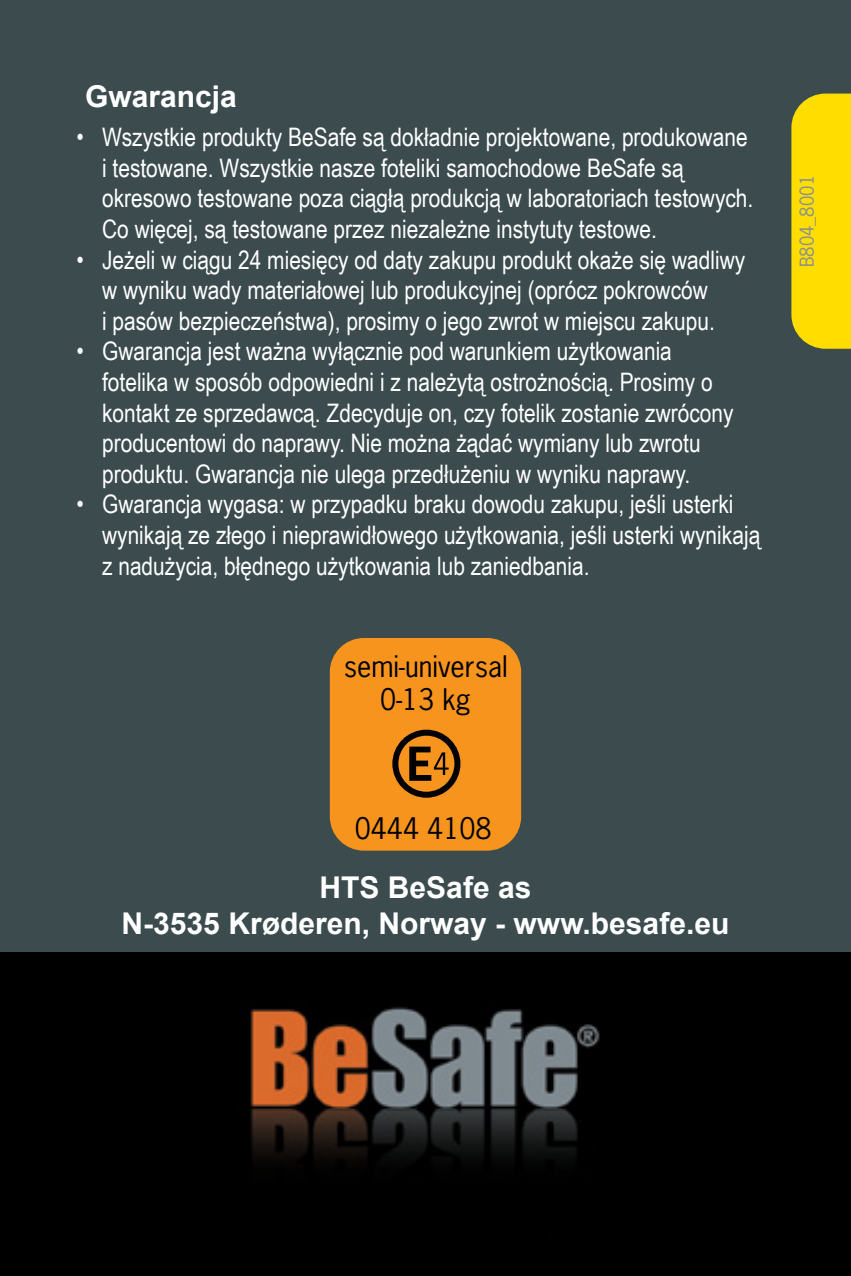
<style>
.page{position:relative;width:851px;height:1276px;background:#fff}
.page>*{position:absolute;margin:0;border:0;box-sizing:border-box;transform-origin:0 0}
.t1{font:700 30px/36px "Arial";color:#fff;text-align:center}
.t2{font:27.9px/33.6px "News Gothic Std";color:#000;text-align:center}
.t3{font:25.5px/30.6px "Arial Narrow";color:#fff}
.t4{font:18px "News Gothic Std";color:#868e91}
</style>
<div class="page">
<div style="left:0;top:0;width:850px;height:1020px;background:#3b4b4e"></div>
<img style="left:0;top:952px;width:850px;height:324px">
<div style="left:791px;top:94px;width:59px;height:255px;background:#fd0"></div>
<div style="left:330px;top:638px;width:191px;height:212px;background:#f7941e;border-radius:34px"></div>
<svg style="left:392px;top:729px;width:68px;height:68px"></svg>
<p class="t1" style="left:85px;top:79px;width:153px">Gwarancja</p>
<p class="t3" style="left:102px;top:121px;width:652px;text-indent:-26px">• Wszystkie produkty BeSafe są dokładnie projektowane, produkowane i testowane. Wszystkie nasze foteliki samochodowe BeSafe są okresowo testowane poza ciągłą produkcją w laboratoriach testowych.<br>Co więcej, są testowane przez niezależne instytuty testowe.</p>
<p class="t3" style="left:77px;top:243px;width:670px;text-align:center">• Jeżeli w ciągu 24 miesięcy od daty zakupu produkt okaże się wadliwy w wyniku wady materiałowej lub produkcyjnej (oprócz pokrowców<br>i pasów bezpieczeństwa), prosimy o jego zwrot w miejscu zakupu.</p>
<p class="t3" style="left:102px;top:335px;width:633px;text-indent:-26px">• Gwarancja jest ważna wyłącznie pod warunkiem użytkowania fotelika w sposób odpowiedni i z należytą ostrożnością. Prosimy o kontakt ze sprzedawcą. Zdecyduje on, czy fotelik zostanie zwrócony producentowi do naprawy. Nie można żądać wymiany lub zwrotu produktu. Gwarancja nie ulega przedłużeniu w wyniku naprawy.</p>
<p class="t3" style="left:102px;top:488px;width:659px;text-indent:-26px">• Gwarancja wygasa: w przypadku braku dowodu zakupu, jeśli usterki wynikają ze złego i nieprawidłowego użytkowania, jeśli usterki wynikają z nadużycia, błędnego użytkowania lub zaniedbania.</p>
<p class="t2" style="left:343px;top:649px;width:165px">semi-universal<br>0-13 kg</p>
<p class="t4" style="left:795px;top:267px;width:94px;rotate:-90deg">B804_8001</p>
<p class="t2" style="left:355px;top:811px;width:138px">0444 4108</p>
<p class="t1" style="left:121px;top:870px;width:609px">HTS BeSafe as<br>N-3535 Krøderen, Norway - www.besafe.eu</p>
</div>
